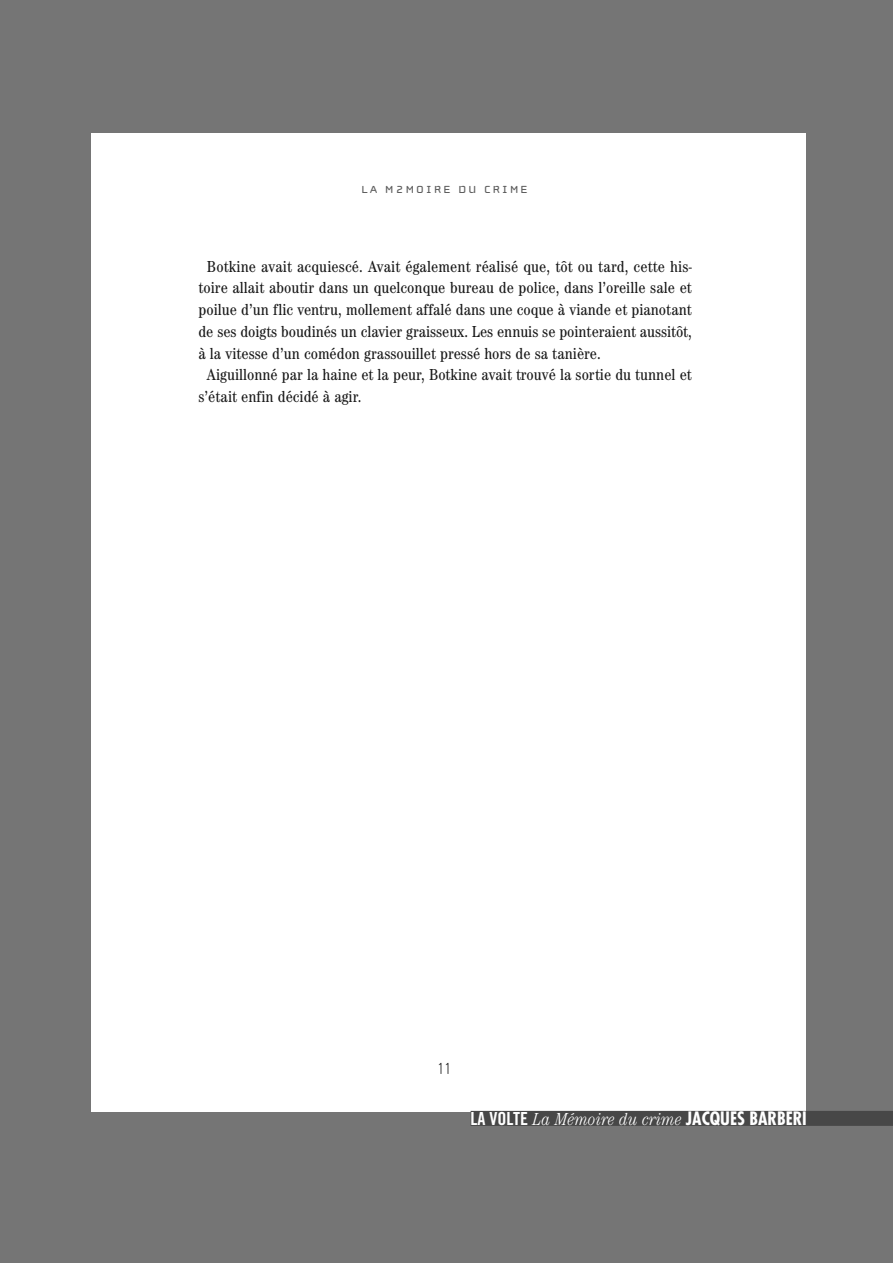
<style>
.page{position:relative;width:893px;height:1263px;background:#757575}
.page>*{position:absolute;margin:0;border:0;box-sizing:border-box;transform-origin:0 0}
.t1{font:italic 300 condensed 18px "Century EF";color:#fff}
.t2{font:condensed 16.5px "Century EF";color:#191919}
.t3{font:100 16.5px "Cholla Sans";color:#191919}
.t4{font:15px "Cholla Unicase";letter-spacing:.15em;color:#5e5e5e}
.s1{font-family:"Trade Gothic Bold Cond Twenty";font-weight:400;font-style:normal;font-stretch:normal}
.s2{font-family:"Futura";font-weight:700;font-style:normal}
</style>
<div class="page">
<div style="left:91px;top:133px;width:715px;height:978px;background:#fff"></div>
<div style="left:471px;top:1111px;width:422px;height:15px;background:#474747"></div>
<p class="t4" style="left:362px;top:179px;width:167px">LA M2MOIRE DU CRIME</p>
<p class="t2" style="left:207px;top:256px;width:486px">Botkine avait acquiescé. Avait également réalisé que, tôt ou tard, cette his-</p>
<p class="t2" style="left:198px;top:278px;width:495px">toire allait aboutir dans un quelconque bureau de police, dans l’oreille sale et</p>
<p class="t2" style="left:198px;top:300px;width:495px">poilue d’un flic ventru, mollement affalé dans une coque à viande et pianotant</p>
<p class="t2" style="left:198px;top:321px;width:495px">de ses doigts boudinés un clavier graisseux. Les ennuis se pointeraient aussitôt,</p>
<p class="t2" style="left:198px;top:343px;width:404px">à la vitesse d’un comédon grassouillet pressé hors de sa tanière.</p>
<p class="t2" style="left:207px;top:365px;width:486px">Aiguillonné par la haine et la peur, Botkine avait trouvé la sortie du tunnel et</p>
<p class="t2" style="left:198px;top:387px;width:164px">s’était enfin décidé à agir.</p>
<p class="t3" style="left:438px;top:1059px;width:15px">11</p>
<p class="t1" style="left:471px;top:1108px;width:338px"><span class="s1">LA VOLTE</span> La Mémoire du crime <span class="s2">JACQUES BARBÉRI</span></p>
</div>
